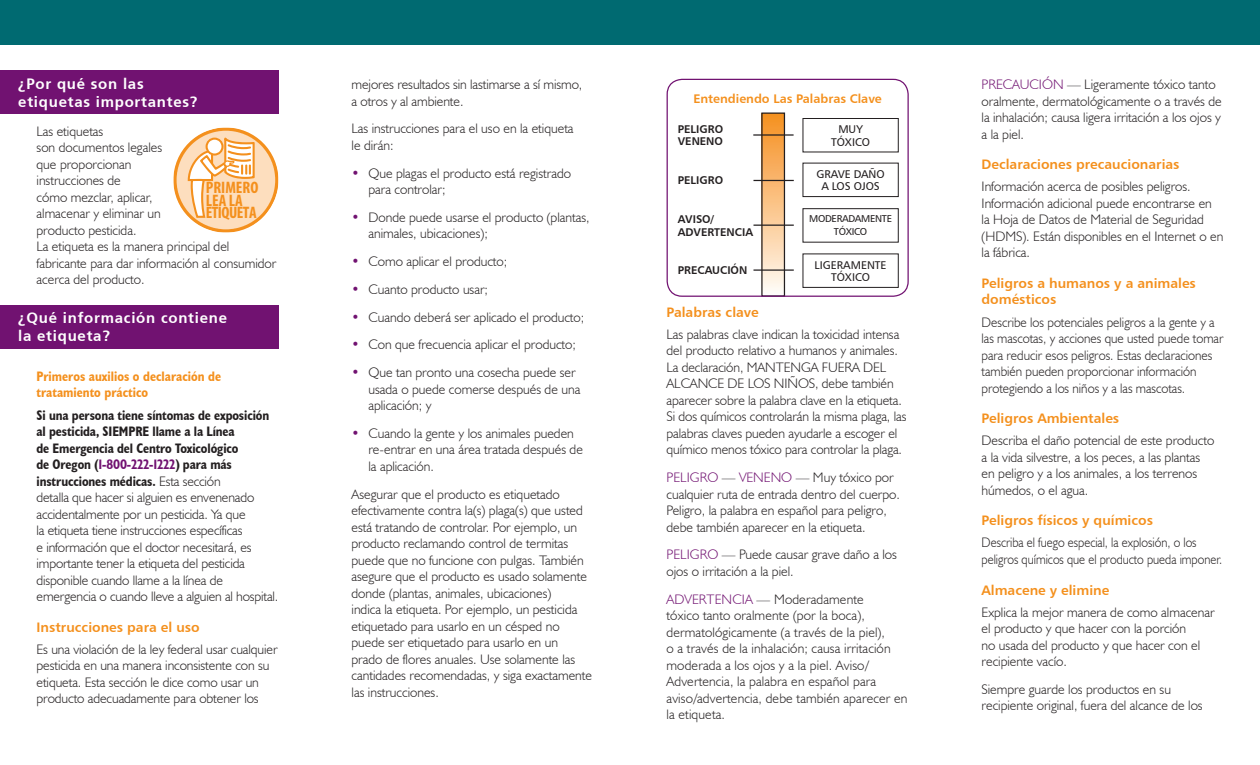
<style>
.page{position:relative;width:1260px;height:765px;background:#fff}
.page>*{position:absolute;margin:0;border:0;box-sizing:border-box;transform-origin:0 0}
.t1{font:700 condensed 16.62px/12.5px "Myriad Pro";color:#f4901d}
.Headline_3{font:700 15px/18px "Frutiger";letter-spacing:.05em;color:#fff}
.body_text{font:300 13.75px/16.5px "Humanist 521 BT";color:#231f20}
.bullet_text{font:300 13.75px/16.5px "Humanist 521 BT";color:#231f20}
.body_text-2{font:300 13.75px/16.5px "Humanist 521 BT";color:#231f20;scale:.96 1}
.Headline_4{font:13.75px/16.5px "Humanist 777 BT Bold B";color:#f4901d}
.body_text-3{font:300 13.75px/16.5px "Humanist 521 BT";color:#231f20;scale:.91 1}
.Headline_4-2{font:700 condensed 13.75px/16.5px "Humanist 521 BT";color:#f4901d}
.Headline_4-3{font:12.5px "Humanist 777 BT Bold B";color:#f4901d}
.Illustration_text{font:11.25px/12.8px "Humanist 777 BT Bold B";color:#231f20}
.Illustration_text-2{font:11.25px/12.5px "Humanist 777 BT Roman B";color:#231f20;text-align:center}
.Illustration_text-3{font:10px/12.5px "Humanist 777 BT Roman B";letter-spacing:-.03em;color:#231f20;text-align:center}
.s1{font-weight:700;font-stretch:condensed}
.s2{font-weight:700;font-stretch:condensed;color:#711271}
.s3{color:#711271}
</style>
<div class="page">
<div style="left:0;top:0;width:1260px;height:45px;background:#006a71"></div>
<div style="left:0;top:70px;width:278px;height:44px;background:#711271"></div>
<div style="left:0;top:305px;width:278px;height:44px;background:#711271"></div>
<svg style="left:173px;top:128px;width:105px;height:105px"></svg>
<div style="left:762px;top:113px;width:22px;height:183px;background:linear-gradient(to bottom,#f48e1d,#fffbf5)"></div>
<div style="left:761px;top:112px;width:24px;height:185px;border:1px solid #231f20"></div>
<hr style="left:753px;top:134px;width:41px;height:2px;background:#231f20">
<hr style="left:753px;top:180px;width:41px;height:1px;background:#231f20">
<hr style="left:753px;top:225px;width:41px;height:1px;background:#231f20">
<hr style="left:753px;top:269px;width:41px;height:2px;background:#231f20">
<div style="left:802px;top:118px;width:97px;height:34px;border:1px solid #231f20"></div>
<div style="left:802px;top:253px;width:97px;height:35px;border:1px solid #231f20"></div>
<div style="left:802px;top:208px;width:97px;height:35px;border:1px solid #231f20"></div>
<div style="left:802px;top:163px;width:97px;height:34px;border:1px solid #231f20"></div>
<div style="left:667px;top:79px;width:242px;height:218px;border:1px solid #711271;border-radius:15px"></div>
<p class="Headline_3" style="left:18px;top:74px;width:181px">¿Por qué son las etiquetas importantes?</p>
<p class="body_text" style="left:37px;top:123px;width:241px">Las etiquetas<br>son documentos legales<br>que proporcionan<br>instrucciones de<br>cómo mezclar, aplicar,<br>almacenar y eliminar un<br>producto pesticida.<br>La etiqueta es la manera principal del fabricante para dar información al consumidor acerca del producto.</p>
<p class="t1" style="left:206px;top:181px;width:54px">PRIMERO<br>LEA LA<br>ETIQUETA</p>
<p class="Headline_3" style="left:18px;top:309px;width:210px">¿Qué información contiene la etiqueta?</p>
<p class="Headline_4-2" style="left:37px;top:368px;width:186px">Primeros auxilios o declaración de tratamiento práctico</p>
<p class="body_text" style="left:37px;top:406px;width:243px"><span class="s1">Si una persona tiene síntomas de exposición al pesticida, SIEMPRE llame a la Línea<br>de Emergencia del Centro Toxicológico<br>de Oregon (</span><span class="s2">1-800-222-1222</span><span class="s1">) para más instrucciones médicas.</span> Esta sección<br>detalla que hacer si alguien es envenenado accidentalmente por un pesticida. Ya que<br>la etiqueta tiene instrucciones específicas<br>e información que el doctor necesitará, es importante tener la etiqueta del pesticida disponible cuando llame a la línea de emergencia o cuando lleve a alguien al hospital.</p>
<p class="Headline_4" style="left:37px;top:618px;width:165px">Instrucciones para el uso</p>
<p class="body_text" style="left:37px;top:640px;width:243px">Es una violación de la ley federal usar cualquier pesticida en una manera inconsistente con su etiqueta. Esta sección le dice como usar un producto adecuadamente para obtener los</p>
<p class="body_text" style="left:352px;top:76px;width:232px">mejores resultados sin lastimarse a sí mismo, a otros y al ambiente.</p>
<p class="body_text" style="left:352px;top:120px;width:224px">Las instrucciones para el uso en la etiqueta le dirán:</p>
<p class="bullet_text" style="left:368px;top:165px;width:204px;text-indent:-17px"><span class="s3">•</span> Que plagas el producto está registrado para controlar;</p>
<p class="bullet_text" style="left:368px;top:209px;width:223px;text-indent:-17px"><span class="s3">•</span> Donde puede usarse el producto (plantas, animales, ubicaciones);</p>
<p class="bullet_text" style="left:352px;top:253px;width:157px"><span class="s3">•</span> Como aplicar el producto;</p>
<p class="bullet_text" style="left:352px;top:281px;width:138px"><span class="s3">•</span> Cuanto producto usar;</p>
<p class="bullet_text" style="left:352px;top:309px;width:234px"><span class="s3">•</span> Cuando deberá ser aplicado el producto;</p>
<p class="bullet_text" style="left:352px;top:336px;width:226px"><span class="s3">•</span> Con que frecuencia aplicar el producto;</p>
<p class="bullet_text" style="left:368px;top:364px;width:213px;text-indent:-17px"><span class="s3">•</span> Que tan pronto una cosecha puede ser usada o puede comerse después de una aplicación; y</p>
<p class="bullet_text" style="left:368px;top:425px;width:216px;text-indent:-17px"><span class="s3">•</span> Cuando la gente y los animales pueden re-entrar en una área tratada después de la aplicación.</p>
<p class="body_text" style="left:352px;top:486px;width:242px">Asegurar que el producto es etiquetado efectivamente contra la(s) plaga(s) que usted está tratando de controlar. Por ejemplo, un producto reclamando control de termitas puede que no funcione con pulgas. También asegure que el producto es usado solamente donde (plantas, animales, ubicaciones)<br>indica la etiqueta. Por ejemplo, un pesticida etiquetado para usarlo en un césped no puede ser etiquetado para usarlo en un prado de flores anuales. Use solamente las cantidades recomendadas, y siga exactamente las instrucciones.</p>
<p class="Headline_4-3" style="left:693px;top:90px;width:190px">Entendiendo Las Palabras Clave</p>
<p class="Illustration_text" style="left:678px;top:122px;width:47px">PELIGRO<br>VENENO</p>
<p class="Illustration_text" style="left:678px;top:174px;width:47px">PELIGRO</p>
<p class="Illustration_text" style="left:678px;top:212px;width:77px">AVISO/<br>ADVERTENCIA</p>
<p class="Illustration_text" style="left:678px;top:263px;width:71px">PRECAUCIÓN</p>
<p class="Illustration_text-2" style="left:831px;top:123px;width:41px">MUY<br>TÓXICO</p>
<p class="Illustration_text-2" style="left:817px;top:167px;width:70px">GRAVE DAÑO<br>A LOS OJOS</p>
<p class="Illustration_text-3" style="left:809px;top:212px;width:84px">MODERADAMENTE<br>TÓXICO</p>
<p class="Illustration_text-2" style="left:815px;top:258px;width:74px">LIGERAMENTE<br>TÓXICO</p>
<p class="Headline_4" style="left:667px;top:303px;width:94px">Palabras clave</p>
<p class="body_text" style="left:667px;top:326px;width:241px">Las palabras clave indican la toxicidad intensa del producto relativo a humanos y animales.<br>La declaración, MANTENGA FUERA DEL ALCANCE DE LOS NIÑOS, debe también aparecer sobre la palabra clave en la etiqueta.<br>Si dos químicos controlarán la misma plaga, las palabras claves pueden ayudarle a escoger el químico menos tóxico para controlar la plaga.</p>
<p class="body_text" style="left:667px;top:469px;width:235px"><span class="s3">PELIGRO</span> — <span class="s3">VENENO</span> — Muy tóxico por cualquier ruta de entrada dentro del cuerpo.<br>Peligro, la palabra en español para peligro, debe también aparecer en la etiqueta.</p>
<p class="body_text" style="left:667px;top:546px;width:232px"><span class="s3">PELIGRO</span> — Puede causar grave daño a los ojos o irritación a la piel.</p>
<p class="body_text" style="left:667px;top:590px;width:242px"><span class="s3">ADVERTENCIA</span> — Moderadamente<br>tóxico tanto oralmente (por la boca), dermatológicamente (a través de la piel),<br>o a través de la inhalación; causa irritación moderada a los ojos y a la piel. Aviso/ Advertencia, la palabra en español para aviso/advertencia, debe también aparecer en la etiqueta.</p>
<p class="body_text" style="left:982px;top:76px;width:242px"><span class="s3">PRECAUCIÓN</span> — Ligeramente tóxico tanto oralmente, dermatológicamente o a través de la inhalación; causa ligera irritación a los ojos y a la piel.</p>
<p class="Headline_4" style="left:982px;top:156px;width:199px">Declaraciones precaucionarias</p>
<p class="body_text" style="left:982px;top:178px;width:243px">Información acerca de posibles peligros.<br>Información adicional puede encontrarse en la Hoja de Datos de Material de Seguridad (HDMS). Están disponibles en el Internet o en la fábrica.</p>
<p class="Headline_4" style="left:982px;top:275px;width:216px">Peligros a humanos y a animales domésticos</p>
<p class="body_text-2" style="left:982px;top:313px;width:253px">Describe los potenciales peligros a la gente y a las mascotas, y acciones que usted puede tomar para reducir esos peligros. Estas declaraciones también pueden proporcionar información protegiendo a los niños y a las mascotas.</p>
<p class="Headline_4" style="left:982px;top:410px;width:139px">Peligros Ambientales</p>
<p class="body_text" style="left:982px;top:432px;width:234px">Describa el daño potencial de este producto a la vida silvestre, a los peces, a las plantas en peligro y a los animales, a los terrenos húmedos, o el agua.</p>
<p class="Headline_4" style="left:982px;top:512px;width:173px">Peligros físicos y químicos</p>
<p class="body_text-3" style="left:982px;top:534px;width:266px">Describa el fuego especial, la explosión, o los peligros químicos que el producto pueda imponer.</p>
<p class="Headline_4" style="left:982px;top:581px;width:129px">Almacene y elimine</p>
<p class="body_text" style="left:982px;top:603px;width:235px">Explica la mejor manera de como almacenar el producto y que hacer con la porción<br>no usada del producto y que hacer con el recipiente vacío.</p>
<p class="body_text" style="left:982px;top:681px;width:223px">Siempre guarde los productos en su recipiente original, fuera del alcance de los</p>
</div>
